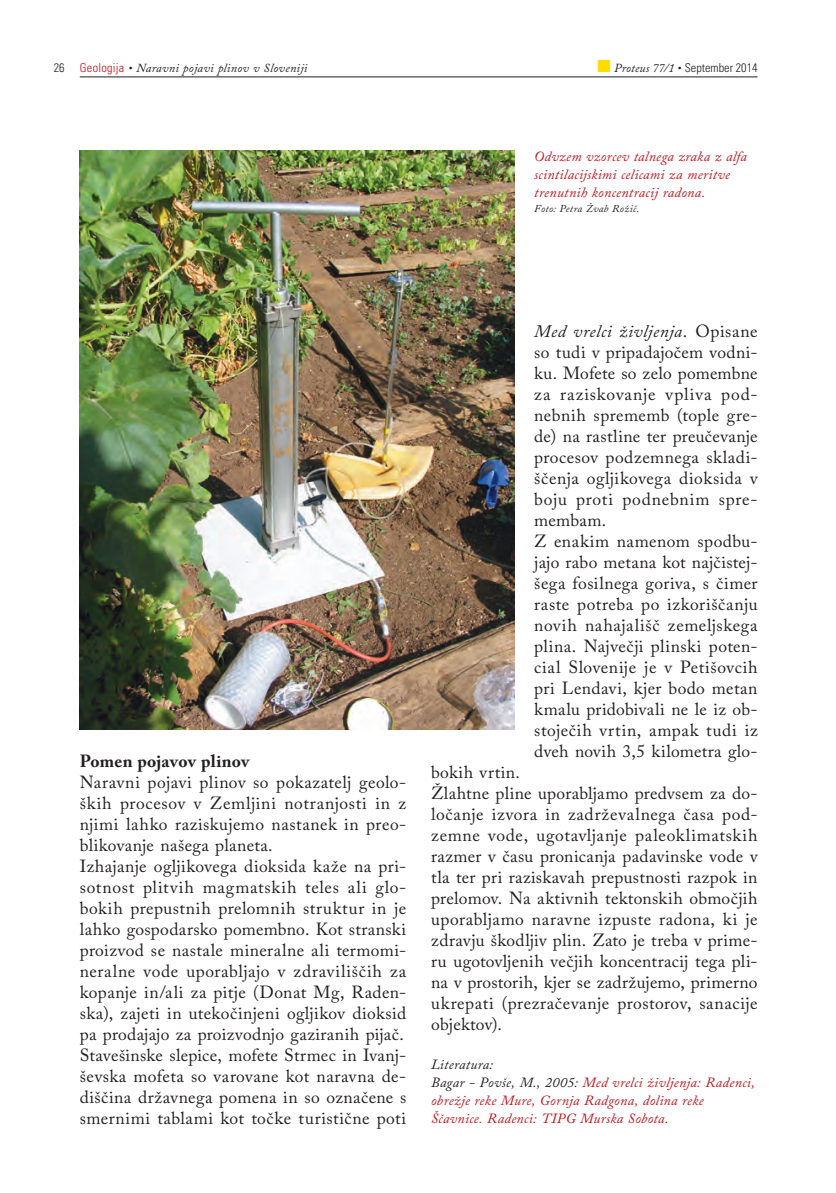
<style>
.page{position:relative;width:836px;height:1193px;background:#fff}
.page>*{position:absolute;margin:0;border:0;box-sizing:border-box;transform-origin:0 0}
.t1{font:17.5px/21px "Adobe Caslon Pro";letter-spacing:.025em;color:#231f20}
.t2{font:700 17.5px "Adobe Caslon Pro";letter-spacing:.01em;color:#231f20}
.t3{font:italic 14px/17.8px "Adobe Caslon Pro";letter-spacing:.02em;color:#c2121a}
.t4{font:italic 12.25px "Adobe Caslon Pro";letter-spacing:.025em;color:#231f20}
.t5{font:300 condensed 12.25px "Univers";color:#231f20}
.t6{font:italic 10.5px "Adobe Caslon Pro";letter-spacing:.03em;color:#231f20}
.s1{font-family:"Univers";font-weight:300;font-style:normal;font-stretch:condensed}
.s2{font-family:"Univers";font-weight:300;font-style:normal;font-stretch:condensed;color:#c2121a}
.s3{color:#ffdc01}
.s4{font-family:"Adobe Caslon Pro";font-weight:400;font-style:italic;font-stretch:normal}
.s5{font-style:italic}
.s6{color:#231f20}
</style>
<div class="page">
<hr style="left:80px;top:77px;width:677px;height:1px;background:#231f20">
<img style="left:80px;top:150px;width:434px;height:579px">
<p class="t4" style="left:54px;top:61px;width:255px"><span class="s1">26</span> <span class="s2">Geologija</span> • Naravni pojavi plinov v Sloveniji</p>
<p class="t5" style="left:597px;top:60px;width:161px"><span class="s3">■</span> <span class="s4">Proteus 77/1 •</span> September 2014</p>
<p class="t3" style="left:534px;top:147px;width:214px">Odvzem vzorcev talnega zraka z alfa scintilacijskimi celicami za meritve trenutnih koncentracij radona.</p>
<p class="t6" style="left:534px;top:203px;width:107px">Foto: Petra Žvab Rožič.</p>
<p class="t2" style="left:80px;top:751px;width:171px">Pomen pojavov plinov</p>
<p class="t1" style="left:80px;top:771px;width:328px">Naravni pojavi plinov so pokazatelj geolo&shy;ških procesov v Zemljini notranjosti in z njimi lahko raziskujemo nastanek in preo&shy;blikovanje našega planeta.<br>Izhajanje ogljikovega dioksida kaže na pri&shy;sotnost plitvih magmatskih teles ali glo&shy;bokih prepustnih prelomnih struktur in je lahko gospodarsko pomembno. Kot stranski proizvod se nastale mineralne ali termomi&shy;neralne vode uporabljajo v zdraviliščih za kopanje in/ali za pitje (Donat Mg, Raden&shy;ska), zajeti in utekočinjeni ogljikov dioksid pa prodajajo za proizvodnjo gaziranih pijač.<br>Stavešinske slepice, mofete Strmec in Ivanj&shy;ševska mofeta so varovane kot naravna de&shy;diščina državnega pomena in so označene s smernimi tablami kot točke turistične poti</p>
<p class="t1" style="left:534px;top:320px;width:225px"><span class="s5">Med vrelci življenja</span>. Opisane so tudi v pripadajočem vodni&shy;ku. Mofete so zelo pomembne za raziskovanje vpliva pod&shy;nebnih sprememb (tople gre&shy;de) na rastline ter preučevanje procesov podzemnega skladi&shy;ščenja ogljikovega dioksida v boju proti podnebnim spre&shy;membam.<br>Z enakim namenom spodbu&shy;jajo rabo metana kot najčistej&shy;šega fosilnega goriva, s čimer raste potreba po izkoriščanju novih nahajališč zemeljskega plina. Največji plinski poten&shy;cial Slovenije je v Petišovcih pri Lendavi, kjer bodo metan kmalu pridobivali ne le iz ob&shy;stoječih vrtin, ampak tudi iz dveh novih 3,5 kilometra glo-</p>
<p class="t1" style="left:431px;top:761px;width:328px">bokih vrtin.<br>Žlahtne pline uporabljamo predvsem za do&shy;ločanje izvora in zadrževalnega časa pod&shy;zemne vode, ugotavljanje paleoklimatskih razmer v času pronicanja padavinske vode v tla ter pri raziskavah prepustnosti razpok in prelomov. Na aktivnih tektonskih območjih uporabljamo naravne izpuste radona, ki je zdravju škodljiv plin. Zato je treba v prime&shy;ru ugotovljenih večjih koncentracij tega pli&shy;na v prostorih, kjer se zadržujemo, primerno ukrepati (prezračevanje prostorov, sanacije objektov).</p>
<p class="t3" style="left:431px;top:1055px;width:325px"><span class="s6">Literatura:<br>Bagar - Povše, M., 2005:</span> Med vrelci življenja: Radenci, obrežje reke Mure, Gornja Radgona, dolina reke Ščavnice. Radenci: TIPG Murska Sobota.</p>
</div>
